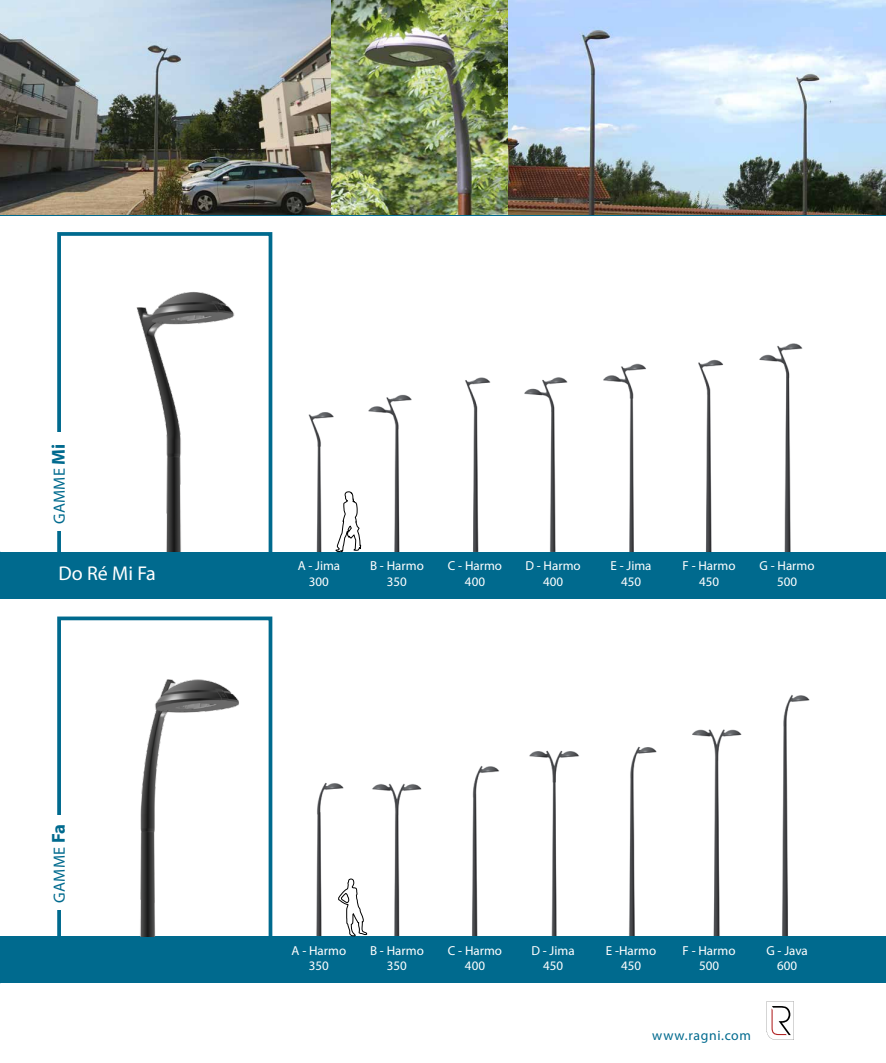
<style>
.page{position:relative;width:886px;height:1063px;background:#fff}
.page>*{position:absolute;margin:0;border:0;box-sizing:border-box;transform-origin:0 0}
.t1{font:20px "Myriad Pro";letter-spacing:.005em;color:#fff}
.t2{font:16.25px "Myriad Pro";letter-spacing:.02em;color:#006a8e}
.t3{font:13.75px "Myriad Pro";letter-spacing:.045em;color:#006a8e}
.t4{font:13px/15.6px "Myriad Pro";color:#fff;text-align:center}
.s1{font-weight:700;font-size:18.75px}
</style>
<div class="page">
<div style="left:57px;top:232px;width:215px;height:324px;border:4px solid #006a8e"></div>
<div style="left:57px;top:617px;width:215px;height:326px;border:4px solid #006a8e"></div>
<div style="left:0;top:936px;width:886px;height:47px;background:#006a8e"></div>
<div style="left:0;top:552px;width:886px;height:47px;background:#006a8e"></div>
<div style="left:51px;top:815px;width:48px;height:95px;background:#fff"></div>
<svg style="left:766px;top:1001px;width:28px;height:39px"></svg>
<div style="left:51px;top:432px;width:26px;height:99px;background:#fff"></div>
<hr style="left:0;top:213px;width:886px;height:3px;background:#006a8e">
<img style="left:316px;top:783px;width:28px;height:153px">
<img style="left:372px;top:783px;width:50px;height:153px">
<img style="left:472px;top:766px;width:27px;height:170px">
<img style="left:529px;top:750px;width:50px;height:186px">
<img style="left:629px;top:746px;width:28px;height:190px">
<img style="left:692px;top:729px;width:50px;height:207px">
<img style="left:782px;top:695px;width:28px;height:241px">
<img style="left:368px;top:394px;width:44px;height:158px">
<img style="left:465px;top:377px;width:26px;height:175px">
<img style="left:524px;top:377px;width:44px;height:175px">
<img style="left:603px;top:363px;width:43px;height:189px">
<img style="left:698px;top:359px;width:25px;height:193px">
<img style="left:759px;top:343px;width:44px;height:209px">
<img style="left:308px;top:412px;width:26px;height:140px">
<img style="left:0;top:0;width:509px;height:214px">
<img style="left:509px;top:0;width:377px;height:214px">
<svg style="left:333px;top:491px;width:29px;height:61px"></svg>
<svg style="left:330px;top:866px;width:55px;height:70px"></svg>
<img style="left:60px;top:281px;width:184px;height:271px">
<img style="left:140px;top:679px;width:99px;height:257px">
<p class="t2" style="left:49px;top:524px;width:82px;rotate:-90deg">GAMME <span class="s1">Mi</span></p>
<h1 class="t1" style="left:58px;top:561px;width:99px">Do Ré Mi Fa</h1>
<p class="t2" style="left:49px;top:903px;width:80px;rotate:-90deg">GAMME <span class="s1">Fa</span></p>
<p class="t4" style="left:298px;top:558px;width:44px">A - Jima<br>300</p>
<p class="t4" style="left:370px;top:558px;width:55px">B - Harmo<br>350</p>
<p class="t4" style="left:448px;top:558px;width:56px">C - Harmo<br>400</p>
<p class="t4" style="left:525px;top:558px;width:57px">D - Harmo<br>400</p>
<p class="t4" style="left:610px;top:558px;width:42px">E - Jima<br>450</p>
<p class="t4" style="left:682px;top:558px;width:54px">F - Harmo<br>450</p>
<p class="t4" style="left:759px;top:558px;width:57px">G - Harmo<br>500</p>
<p class="t4" style="left:292px;top:942px;width:56px">A - Harmo<br>350</p>
<p class="t4" style="left:370px;top:942px;width:55px">B - Harmo<br>350</p>
<p class="t4" style="left:448px;top:942px;width:56px">C - Harmo<br>400</p>
<p class="t4" style="left:531px;top:942px;width:45px">D - Jima<br>450</p>
<p class="t4" style="left:606px;top:942px;width:52px">E -Harmo<br>450</p>
<p class="t4" style="left:682px;top:942px;width:54px">F - Harmo<br>500</p>
<p class="t4" style="left:766px;top:942px;width:43px">G - Java<br>600</p>
<p class="t3" style="left:652px;top:1027px;width:100px">www.ragni.com</p>
</div>
